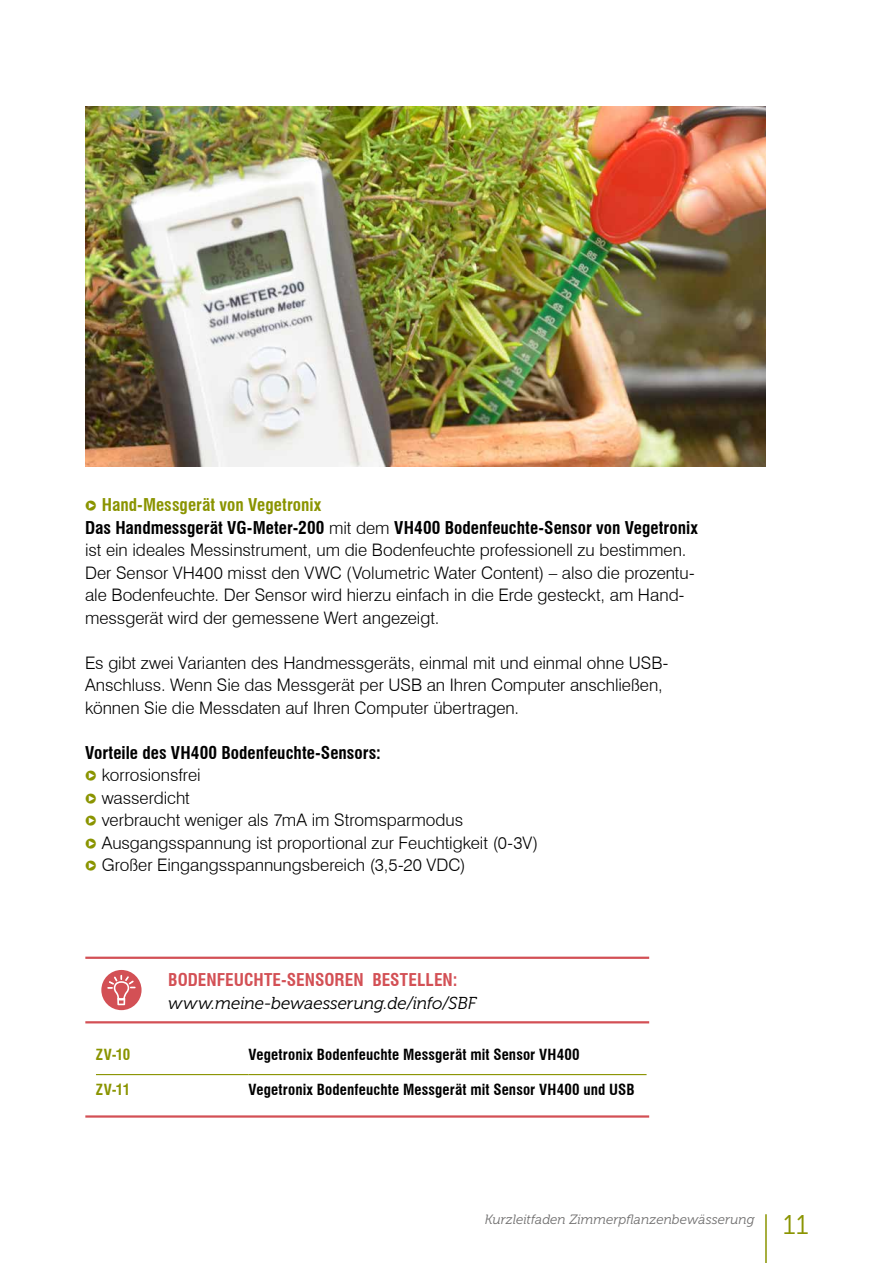
<style>
.page{position:relative;width:893px;height:1263px;background:#fff}
.page>*{position:absolute;margin:0;border:0;box-sizing:border-box;transform-origin:0 0}
.t1{font:300 17.25px/22.5px "Swiss 721 BT";color:#000}
.t2{font:italic 17.25px "Museo 300";letter-spacing:-.005em;color:#000}
.t3{font:700 condensed 17.25px "Swiss 721 BT";color:#d35055}
.t4{font:700 condensed 15px "Swiss 721 BT";letter-spacing:.01em;color:#000}
.t5{font:700 condensed 15px "Swiss 721 BT";color:#8a9400}
.t6{font:italic 13.5px "Museo 300";letter-spacing:.005em;color:#706f6f}
.s1{font-family:"Delicious";font-weight:400;font-style:italic;color:#8a9400}
.s2{font-weight:700;font-stretch:condensed;color:#8a9400}
.s3{font-weight:700;font-stretch:condensed}
.s4{font-style:normal;font-size:27px;color:#8a9400}
</style>
<div class="page">
<hr style="left:765px;top:1214px;width:2px;height:49px;background:#8a9400">
<img style="left:85px;top:106px;width:680px;height:360px">
<div style="left:101px;top:970px;width:41px;height:40px;background:#d35055;border-radius:50%"></div>
<svg style="left:107px;top:975px;width:29px;height:30px"></svg>
<hr style="left:85px;top:957px;width:564px;height:2px;background:#d35055">
<hr style="left:85px;top:1021px;width:564px;height:2px;background:#d35055">
<hr style="left:85px;top:1115px;width:564px;height:3px;background:#d35055">
<hr style="left:96px;top:1074px;width:153px;height:1px;background:#8a9400">
<hr style="left:249px;top:1074px;width:398px;height:1px;background:#8a9400">
<p class="t1" style="left:85px;top:494px;width:614px"><span class="s1">Δ</span> <span class="s2">Hand-Messgerät von Vegetronix<br></span><span class="s3">Das Handmessgerät VG-Meter-200</span> mit dem <span class="s3">VH400 Bodenfeuchte-Sensor von Vegetronix </span>ist ein ideales Messinstrument, um die Bodenfeuchte professionell zu bestimmen.<br>Der Sensor VH400 misst den VWC (Volumetric Water Content) – also die prozentu&shy;ale Bodenfeuchte. Der Sensor wird hierzu einfach in die Erde gesteckt, am Hand&shy;messgerät wird der gemessene Wert angezeigt.</p>
<p class="t1" style="left:85px;top:651px;width:585px">Es gibt zwei Varianten des Handmessgeräts, einmal mit und einmal ohne USB-<br>Anschluss. Wenn Sie das Messgerät per USB an Ihren Computer anschließen, können Sie die Messdaten auf Ihren Computer übertragen.</p>
<p class="t1" style="left:85px;top:741px;width:455px"><span class="s3">Vorteile des VH400 Bodenfeuchte-Sensors:<br></span><span class="s1">Δ</span> korrosionsfrei<br><span class="s1">Δ</span> wasserdicht<br><span class="s1">Δ</span> verbraucht weniger als 7mA im Stromsparmodus<br><span class="s1">Δ</span> Ausgangsspannung ist proportional zur Feuchtigkeit (0-3V)<br><span class="s1">Δ</span> Großer Eingangsspannungsbereich (3,5-20 VDC)</p>
<p class="t3" style="left:168px;top:970px;width:291px">BODENFEUCHTE-SENSOREN BESTELLEN:</p>
<p class="t2" style="left:168px;top:993px;width:310px">www.meine-bewaesserung.de/info/SBF</p>
<p class="t5" style="left:96px;top:1046px;width:36px">ZV-10</p>
<p class="t4" style="left:249px;top:1046px;width:333px">Vegetronix Bodenfeuchte Messgerät mit Sensor VH400</p>
<p class="t5" style="left:96px;top:1080px;width:36px">ZV-11</p>
<p class="t4" style="left:249px;top:1080px;width:388px">Vegetronix Bodenfeuchte Messgerät mit Sensor VH400 und USB</p>
<p class="t6" style="left:485px;top:1212px;width:325px">Kurzleitfaden Zimmerpflanzenbewässerung <span class="s4">11</span></p>
</div>
